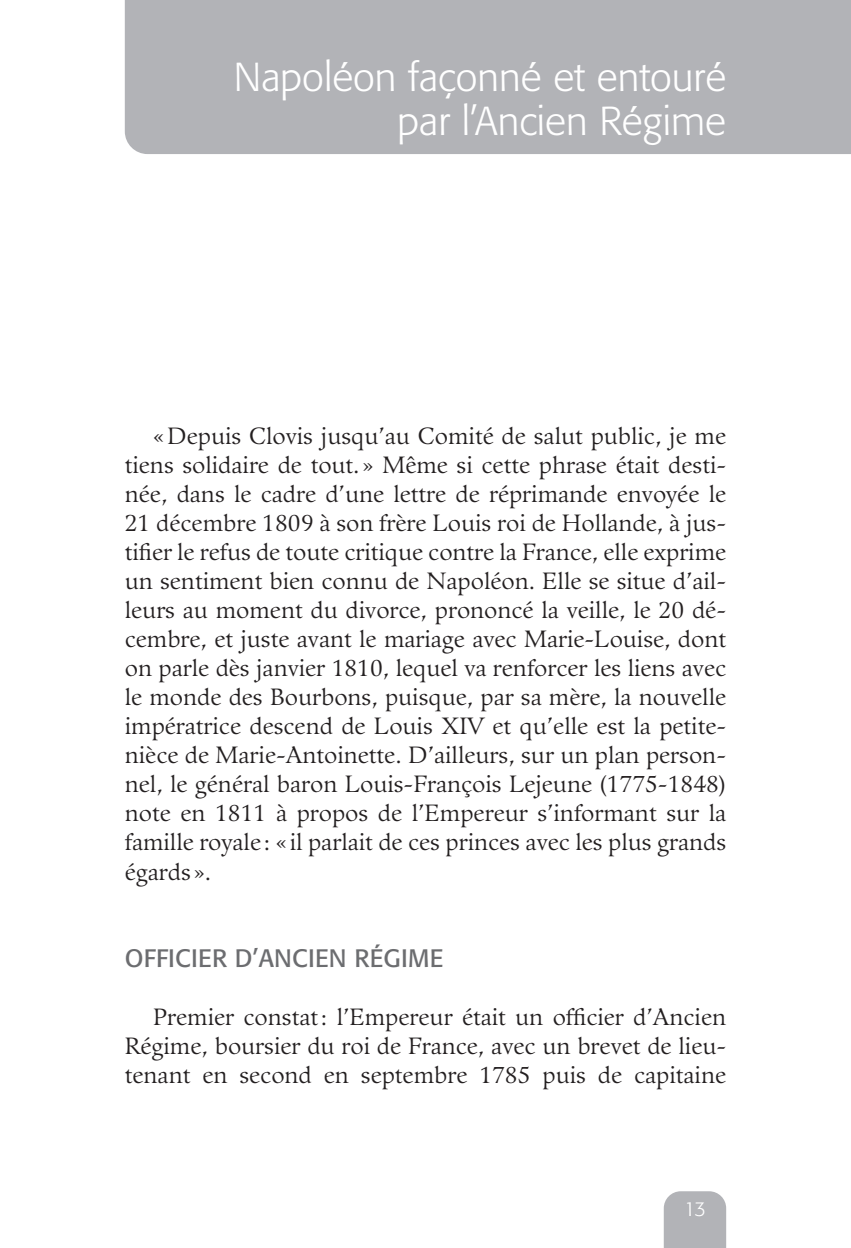
<style>
.page{position:relative;width:851px;height:1248px;background:#fff}
.page>*{position:absolute;margin:0;border:0;box-sizing:border-box;transform-origin:0 0}
.t1{font:300 40px/44px "Formata";color:#fff;text-align:right}
._03_intertitre{font:25px "Formata";letter-spacing:.01em;color:#6c6d70}
.t2{font:23px/29px "Guardi";color:#231f20;text-align:justify}
.t3{font:300 20px "Formata";color:#fff}
</style>
<div class="page">
<div style="left:663px;top:1191px;width:63px;height:56px;background:#b2b3b7"></div>
<div style="left:125px;top:0;width:725px;height:154px;background:#b2b3b7"></div>
<p class="t1" style="left:234px;top:55px;width:493px">Napoléon façonné et entouré par l’Ancien Régime</p>
<p class="t2" style="left:125px;top:422px;width:603px;text-indent:28px">«Depuis Clovis jusqu’au Comité de salut public, je me tiens solidaire de tout. » Même si cette phrase était desti&shy;née, dans le cadre d’une lettre de réprimande envoyée le 21 décembre 1809 à son frère Louis roi de Hollande, à jus&shy;tifier le refus de toute critique contre la France, elle exprime un sentiment bien connu de Napoléon. Elle se situe d’ail&shy;leurs au moment du divorce, prononcé la veille, le 20 dé&shy;cembre, et juste avant le mariage avec Marie-Louise, dont on parle dès janvier 1810, lequel va renforcer les liens avec le monde des Bourbons, puisque, par sa mère, la nouvelle impératrice descend de Louis XIV et qu’elle est la petite&shy;nièce de Marie-Antoinette. D’ailleurs, sur un plan person&shy;nel, le général baron Louis-François Lejeune (1775-1848) note en 1811 à propos de l’Empereur s’informant sur la famille royale : « il parlait de ces princes avec les plus grands égards ».</p>
<p class="_03_intertitre" style="left:125px;top:942px;width:320px">OFFICIER D’ANCIEN RÉGIME</p>
<p class="t2" style="left:125px;top:1002px;width:602px;text-indent:28px">Premier constat: l’Empereur était un officier d’Ancien Régime, boursier du roi de France, avec un brevet de lieu&shy;tenant en second en septembre 1785 puis de capitaine</p>
<p class="t3" style="left:683px;top:1196px;width:24px">13</p>
</div>
